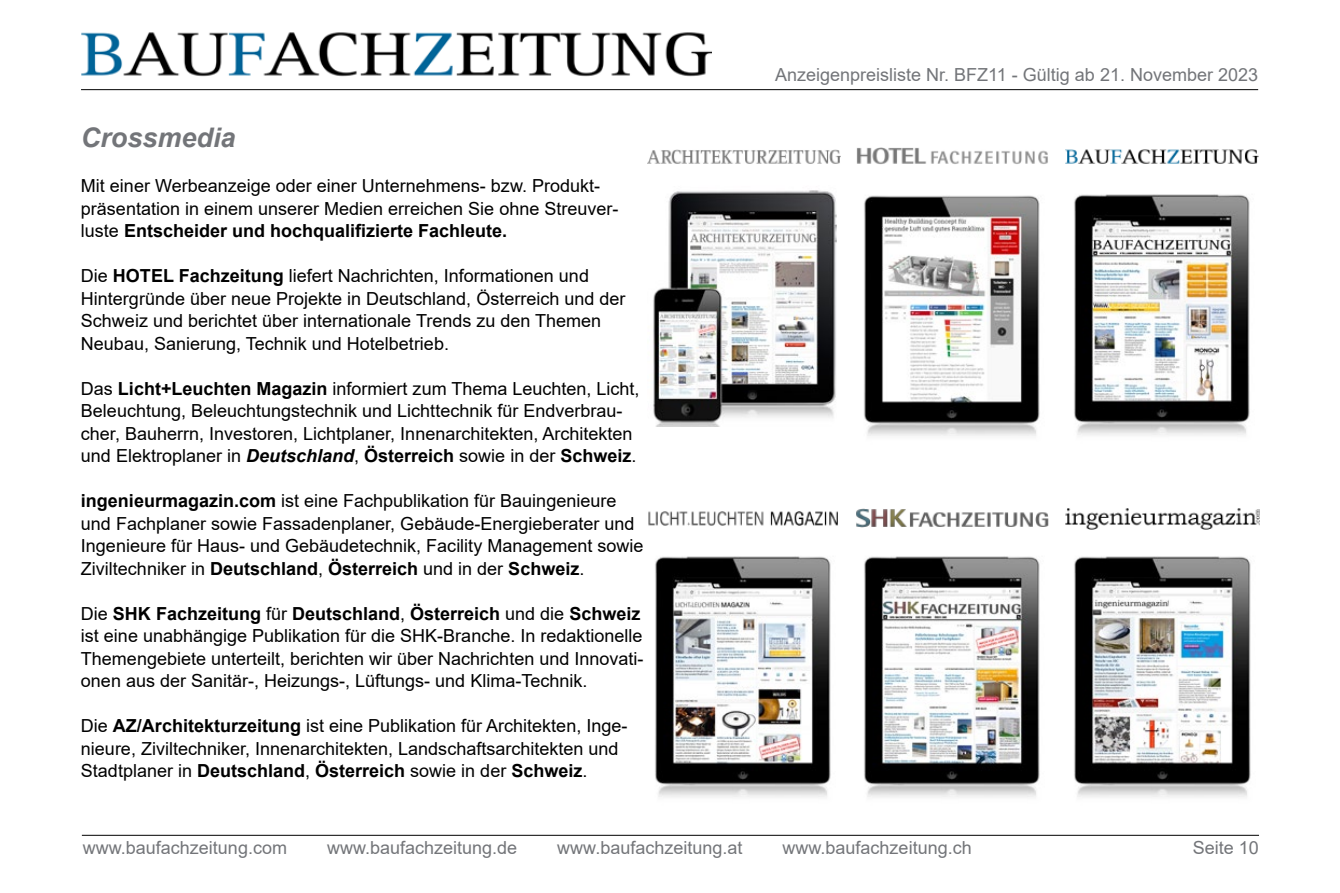
<style>
.page{position:relative;width:1340px;height:893px;background:#fff}
.page>*{position:absolute;margin:0;border:0;box-sizing:border-box;transform-origin:0 0}
.t1{font:italic 700 27px "Arial";color:#737579}
.t2{font:18px/22.5px "Arial";color:#000}
.t3{font:18px "Arial";color:#737579}
.s1{font-weight:700}
.s2{font-weight:700;font-style:italic}
</style>
<div class="page">
<img style="left:81px;top:32px;width:630px;height:45px">
<hr style="left:81px;top:89px;width:1177px;height:1px;background:#000">
<hr style="left:82px;top:835px;width:1176px;height:1px;background:#000">
<img style="left:1074px;top:194px;width:176px;height:241px">
<img style="left:653px;top:190px;width:184px;height:236px">
<img style="left:1074px;top:556px;width:177px;height:241px">
<img style="left:655px;top:556px;width:176px;height:241px">
<img style="left:864px;top:556px;width:176px;height:241px">
<img style="left:647px;top:149px;width:193px;height:15px">
<img style="left:1065px;top:508px;width:193px;height:21px">
<img style="left:1065px;top:149px;width:193px;height:15px">
<img style="left:648px;top:511px;width:190px;height:15px">
<img style="left:856px;top:509px;width:193px;height:19px">
<img style="left:864px;top:195px;width:176px;height:241px">
<img style="left:856px;top:148px;width:192px;height:16px">
<h1 class="t1" style="left:81px;top:120px;width:156px">Crossmedia</h1>
<p class="t2" style="left:81px;top:175px;width:539px">Mit einer Werbeanzeige oder einer Unternehmens- bzw. Produkt&shy;präsentation in einem unserer Medien erreichen Sie ohne Streuver&shy;luste <span class="s1">Entscheider und hochqualifizierte Fachleute.</span></p>
<p class="t2" style="left:81px;top:265px;width:546px">Die <span class="s1">HOTEL Fachzeitung</span> liefert Nachrichten, Informationen und Hintergründe über neue Projekte in Deutschland, Österreich und der Schweiz und berichtet über internationale Trends zu den Themen Neubau, Sanierung, Technik und Hotelbetrieb.</p>
<p class="t2" style="left:81px;top:377px;width:560px">Das <span class="s1">Licht+Leuchten Magazin</span> informiert zum Thema Leuchten, Licht, Beleuchtung, Beleuchtungstechnik und Lichttechnik für Endverbrau&shy;cher, Bauherrn, Investoren, Lichtplaner, Innenarchitekten, Architekten und Elektroplaner in <span class="s2">Deutschland</span>, <span class="s1">Österreich</span> sowie in der <span class="s1">Schweiz</span>.</p>
<p class="t2" style="left:81px;top:490px;width:564px"><span class="s1">ingenieurmagazin.com</span> ist eine Fachpublikation für Bauingenieure und Fachplaner sowie Fassadenplaner, Gebäude-Energieberater und Ingenieure für Haus- und Gebäudetechnik, Facility Management sowie Ziviltechniker in <span class="s1">Deutschland</span>, <span class="s1">Österreich</span> und in der <span class="s1">Schweiz</span>.</p>
<p class="t2" style="left:81px;top:602px;width:564px">Die <span class="s1">SHK Fachzeitung</span> für <span class="s1">Deutschland</span>, <span class="s1">Österreich</span> und die <span class="s1">Schweiz </span>ist eine unabhängige Publikation für die SHK-Branche. In redaktionelle Themengebiete unterteilt, berichten wir über Nachrichten und Innovati&shy;onen aus der Sanitär-, Heizungs-, Lüftungs- und Klima-Technik.</p>
<p class="t2" style="left:81px;top:715px;width:548px">Die <span class="s1">AZ/Architekturzeitung</span> ist eine Publikation für Architekten, Inge&shy;nieure, Ziviltechniker, Innenarchitekten, Landschaftsarchitekten und<br>Stadtplaner in <span class="s1">Deutschland</span>, <span class="s1">Österreich</span> sowie in der <span class="s1">Schweiz</span>.</p>
<p class="t3" style="left:775px;top:63px;width:484px">Anzeigenpreisliste Nr. BFZ11 - Gültig ab 21. November 2023</p>
<p class="t3" style="left:83px;top:835px;width:206px">www.baufachzeitung.com</p>
<p class="t3" style="left:327px;top:835px;width:192px">www.baufachzeitung.de</p>
<p class="t3" style="left:557px;top:835px;width:187px">www.baufachzeitung.at</p>
<p class="t3" style="left:782px;top:835px;width:191px">www.baufachzeitung.ch</p>
<p class="t3" style="left:1192px;top:835px;width:68px">Seite 10</p>
</div>
